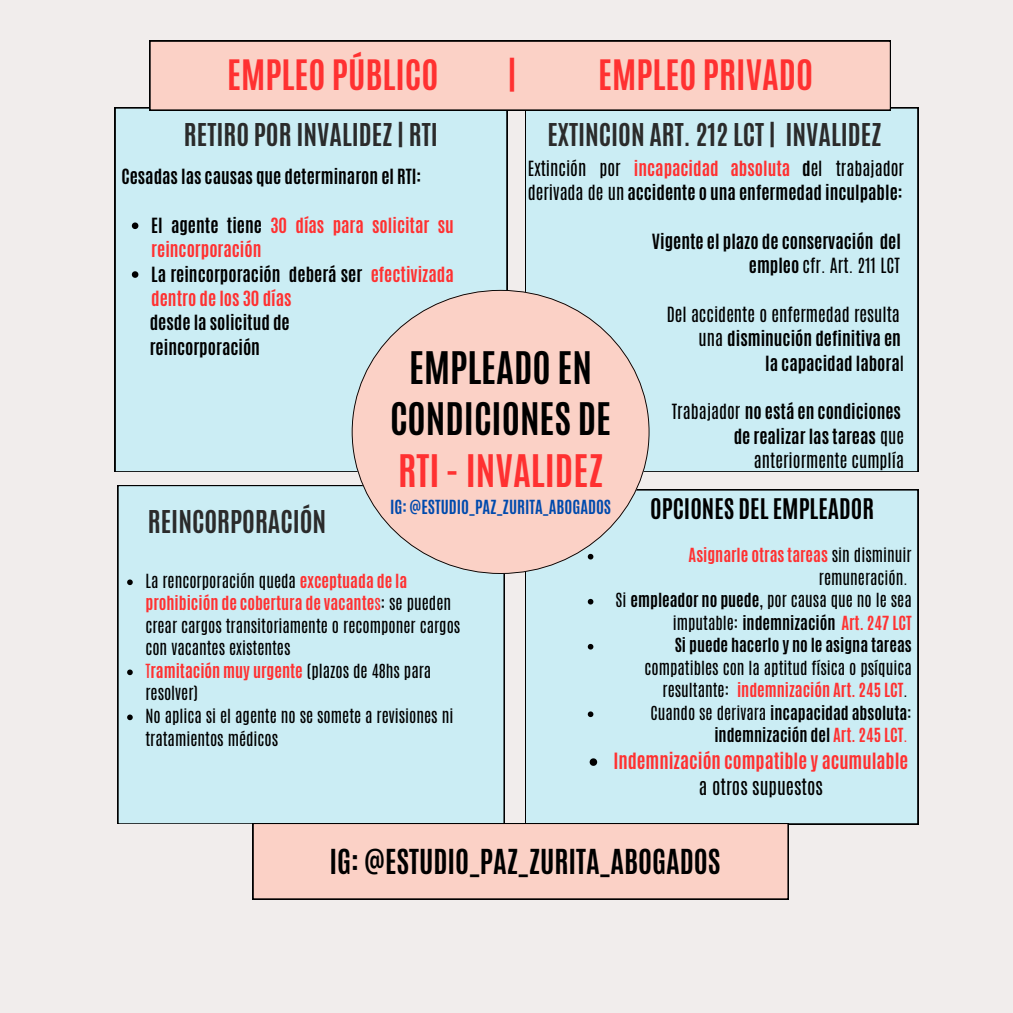
<style>
.page{position:relative;width:1013px;height:1013px;background:#fff}
.page>*{position:absolute;margin:0;border:0;box-sizing:border-box;transform-origin:0 0}
.t1{font:700 37.5px/51.5px "Antonio";color:#000;text-align:center}
.t2{font:700 35px "Antonio";color:#ff3131}
.t3{font:700 28.75px "Antonio";color:#000}
.t4{font:700 26.25px "Antonio";color:#2b2b2b}
.t5{font:700 23.75px "Antonio";color:#000}
.t6{font:700 18.75px/26.2px "Antonio";color:#ff3131;text-align:center}
.t7{font:700 17.5px/24.4px "Antonio";color:#000;text-align:right}
.t8{font:700 17.5px/24.4px "Antonio";color:#ff3131}
.t9{font:17.5px/24.4px "Antonio";color:#000}
.t10{font:16.25px/22.5px "Antonio";color:#000}
.t11{font:700 16.25px/22.5px "Antonio";color:#000;text-align:right}
.t12{font:700 16.25px "Antonio";color:#004aad}
.s1{font-weight:700;color:#ff3131}
.s2{font-weight:700}
.s3{font-weight:400}
.s4{color:#000}
.s5{color:#ff3131}
.s6{font-weight:400;color:#ff3131}
.s7{font-weight:400;color:#000}
</style>
<div class="page">
<div style="left:0;top:0;width:1012px;height:1012px;background:#f1edec"></div>
<div style="left:118px;top:485px;width:386px;height:338px;background:#cbedf4"></div>
<div style="left:525px;top:489px;width:393px;height:335px;background:#cbedf4"></div>
<div style="left:115px;top:108px;width:392px;height:363px;background:#cbedf4"></div>
<div style="left:525px;top:108px;width:393px;height:363px;background:#cbedf4"></div>
<svg style="left:352px;top:290px;width:297px;height:284px;background:#eed4cd"></svg>
<div style="left:253px;top:823px;width:535px;height:76px;background:#fbd1c6"></div>
<svg style="left:127px;top:579px;width:6px;height:6px"></svg>
<svg style="left:127px;top:669px;width:6px;height:6px"></svg>
<svg style="left:127px;top:714px;width:6px;height:6px"></svg>
<div style="left:150px;top:41px;width:740px;height:69px;background:#fbd1c6"></div>
<svg style="left:587px;top:554px;width:6px;height:5px"></svg>
<svg style="left:587px;top:599px;width:6px;height:5px"></svg>
<svg style="left:587px;top:644px;width:6px;height:5px"></svg>
<svg style="left:587px;top:711px;width:6px;height:6px"></svg>
<svg style="left:589px;top:758px;width:8px;height:7px"></svg>
<svg style="left:132px;top:222px;width:6px;height:7px"></svg>
<svg style="left:132px;top:271px;width:6px;height:7px"></svg>
<p class="t2" style="left:227px;top:50px;width:213px">EMPLEO PÚBLICO</p>
<p class="t2" style="left:507px;top:50px;width:11px">|</p>
<p class="t2" style="left:598px;top:50px;width:216px">EMPLEO PRIVADO</p>
<h4 class="t4" style="left:184px;top:116px;width:255px">RETIRO POR INVALIDEZ | RTI</h4>
<h6 class="t4" style="left:547px;top:116px;width:336px">EXTINCION ART. 212 LCT | INVALIDEZ</h6>
<p class="t9" style="left:527px;top:156px;width:378px">Extinción por <span class="s1">incapacidad absoluta</span> <span class="s2">d</span>el trabajador derivada de un <span class="s2">accidente o una enfermedad inculpable:</span></p>
<h4 class="t7" style="left:652px;top:229px;width:250px">Vigente el plazo de conservación del empleo <span class="s3">cfr. Art. 211 LCT</span></h4>
<h2 class="t7" style="left:666px;top:302px;width:239px"><span class="s3">Del accidente o enfermedad resulta una</span> disminución definitiva en<br>la capacidad labora<span class="s3">l</span></h2>
<h5 class="t7" style="left:672px;top:400px;width:234px"><span class="s3">Trabajador</span> no está en condiciones de realizar las tareas <span class="s3">que anteriormente cumplía</span></h5>
<p class="t7" style="left:121px;top:164px;width:301px">Cesadas las causas que determinaron el RTI:</p>
<p class="t8" style="left:151px;top:213px;width:304px"><span class="s4">El agente tiene</span> 30 días para solicitar su reincorporación</p>
<p class="t8" style="left:151px;top:262px;width:304px"><span class="s4">La reincorporación deberá ser</span> efectivizada dentro de los 30 días</p>
<h2 class="t7" style="left:150px;top:311px;width:141px;text-align:left">desde la solicitud de reincorporación</h2>
<h1 class="t1" style="left:390px;top:342px;width:223px">EMPLEADO EN<br>CONDICIONES DE<br><span class="s5">RTI - INVALIDEZ</span></h1>
<h1 class="t12" style="left:390px;top:495px;width:223px">IG: @ESTUDIO_PAZ_ZURITA_ABOGADOS</h1>
<p class="t5" style="left:650px;top:492px;width:225px">OPCIONES DEL EMPLEADOR</p>
<p class="t4" style="left:148px;top:503px;width:180px">REINCORPORACIÓN</p>
<h5 class="t10" style="left:145px;top:570px;width:316px">La rencorporación queda <span class="s1">exceptuada de la prohibición de cobertura de vacante</span><span class="s5">s</span>: se pueden crear cargos transitoriamente o recomponer cargos con vacantes existentes</h5>
<h5 class="t10" style="left:145px;top:660px;width:287px"><span class="s5">T</span><span class="s1">ramitación muy urgente</span> (plazos de 48hs para resolver)</h5>
<h5 class="t10" style="left:145px;top:705px;width:309px">No aplica si el agente no se somete a revisiones ni tratamientos médicos</h5>
<p class="t10" style="left:688px;top:544px;width:224px;text-align:right"><span class="s1">Asignarle otras tareas</span> sin disminuir remuneración.</p>
<p class="t10" style="left:615px;top:589px;width:297px;text-align:right">Si <span class="s2">empleador no puede</span>, por causa que no le sea imputable: <span class="s2">indemnización</span> <span class="s1">Art. 247 LCT</span></p>
<h3 class="t10" style="left:644px;top:634px;width:268px;text-align:right"><span class="s2">Si puede hacerlo y no le asigna tareas </span>compatibles con la aptitud física o psíquica resultante: <span class="s1">indemnización Art. 245 LCT</span>.</h3>
<h2 class="t11" style="left:650px;top:701px;width:262px"><span class="s3">Cuando se derivara</span> incapacidad absoluta<span class="s3">: </span>indemnización del <span class="s5">Art. 245 LCT</span><span class="s6">.</span></h2>
<p class="t6" style="left:613px;top:747px;width:296px">Indemnización compatible y acumulable <span class="s7">a otros supuestos</span></p>
<h2 class="t3" style="left:329px;top:841px;width:393px">IG: @ESTUDIO_PAZ_ZURITA_ABOGADOS</h2>
</div>
